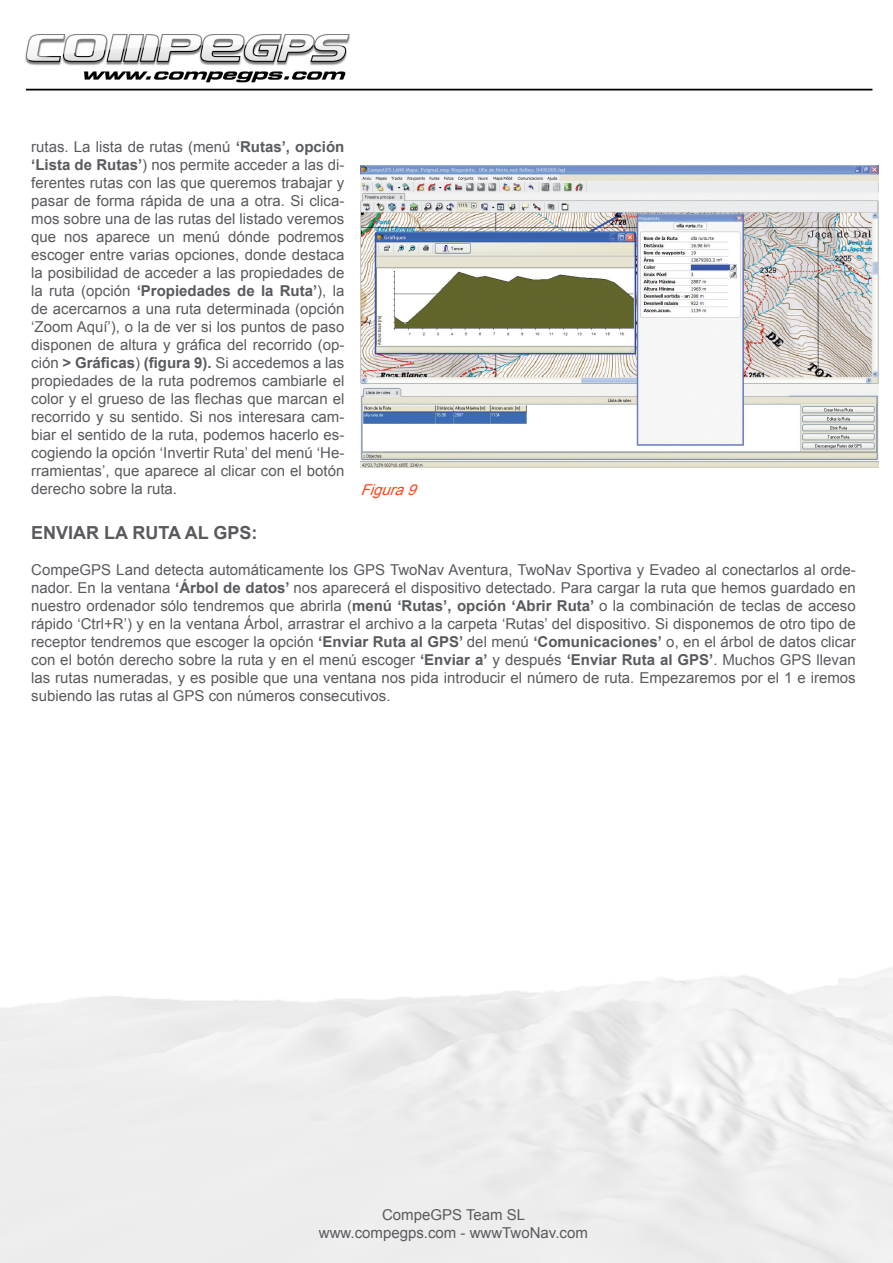
<style>
.page{position:relative;width:893px;height:1263px;background:#fff}
.page>*{position:absolute;margin:0;border:0;box-sizing:border-box;transform-origin:0 0}
.t1{font:700 18px "Arial";color:#585a5e}
.t2{font:15px/18px "Arial";color:#585a5e;text-align:justify}
.t3{font:italic 15px "Arial";color:#ff4417}
.s1{font-weight:700}
</style>
<div class="page">
<img style="left:0;top:34px;width:893px;height:1229px">
<img style="left:360px;top:165px;width:519px;height:303px">
<p class="t2" style="left:31px;top:138px;width:315px">rutas. La lista de rutas (menú <span class="s1">‘Rutas’, opción ‘Lista de Rutas’</span>) nos permite acceder a las di&shy;ferentes rutas con las que queremos trabajar y pasar de forma rápida de una a otra. Si clica&shy;mos sobre una de las rutas del listado veremos que nos aparece un menú dónde podremos escoger entre varias opciones, donde destaca la posibilidad de acceder a las propiedades de la ruta (opción <span class="s1">‘Propiedades de la Ruta’</span>), la de acercarnos a una ruta determinada (opción ‘Zoom Aquí’), o la de ver si los puntos de paso disponen de altura y gráfica del recorrido (op&shy;ción <span class="s1">&gt; Gráficas</span>) <span class="s1">(figura 9).</span> Si accedemos a las propiedades de la ruta podremos cambiarle el color y el grueso de las flechas que marcan el recorrido y su sentido. Si nos interesara cam&shy;biar el sentido de la ruta, podemos hacerlo es&shy;cogiendo la opción ‘Invertir Ruta’ del menú ‘He&shy;rramientas’, que aparece al clicar con el botón derecho sobre la ruta.</p>
<p class="t3" style="left:360px;top:479px;width:64px">Figura9</p>
<p class="t1" style="left:31px;top:520px;width:228px">ENVIAR LA RUTA AL GPS:</p>
<p class="t2" style="left:31px;top:560px;width:826px">CompeGPS Land detecta automáticamente los GPS TwoNav Aventura, TwoNav Sportiva y Evadeo al conectarlos al orde&shy;nador. En la ventana <span class="s1">‘Árbol de datos’</span> nos aparecerá el dispositivo detectado. Para cargar la ruta que hemos guardado en nuestro ordenador sólo tendremos que abrirla (<span class="s1">menú ‘Rutas’, opción ‘Abrir Ruta’</span> o la combinación de teclas de acceso rápido ‘Ctrl+R’) y en la ventana Árbol, arrastrar el archivo a la carpeta ‘Rutas’ del dispositivo. Si disponemos de otro tipo de receptor tendremos que escoger la opción <span class="s1">‘Enviar Ruta al GPS’</span> del menú <span class="s1">‘Comunicaciones’</span> o, en el árbol de datos clicar con el botón derecho sobre la ruta y en el menú escoger <span class="s1">‘Enviar a’</span> y después <span class="s1">‘Enviar Ruta al GPS’</span>. Muchos GPS llevan las rutas numeradas, y es posible que una ventana nos pida introducir el número de ruta. Empezaremos por el 1 e iremos subiendo las rutas al GPS con números consecutivos.</p>
<p class="t2" style="left:319px;top:1206px;width:270px;text-align:center">CompeGPS Team SL www.compegps.com - wwwTwoNav.com</p>
</div>
